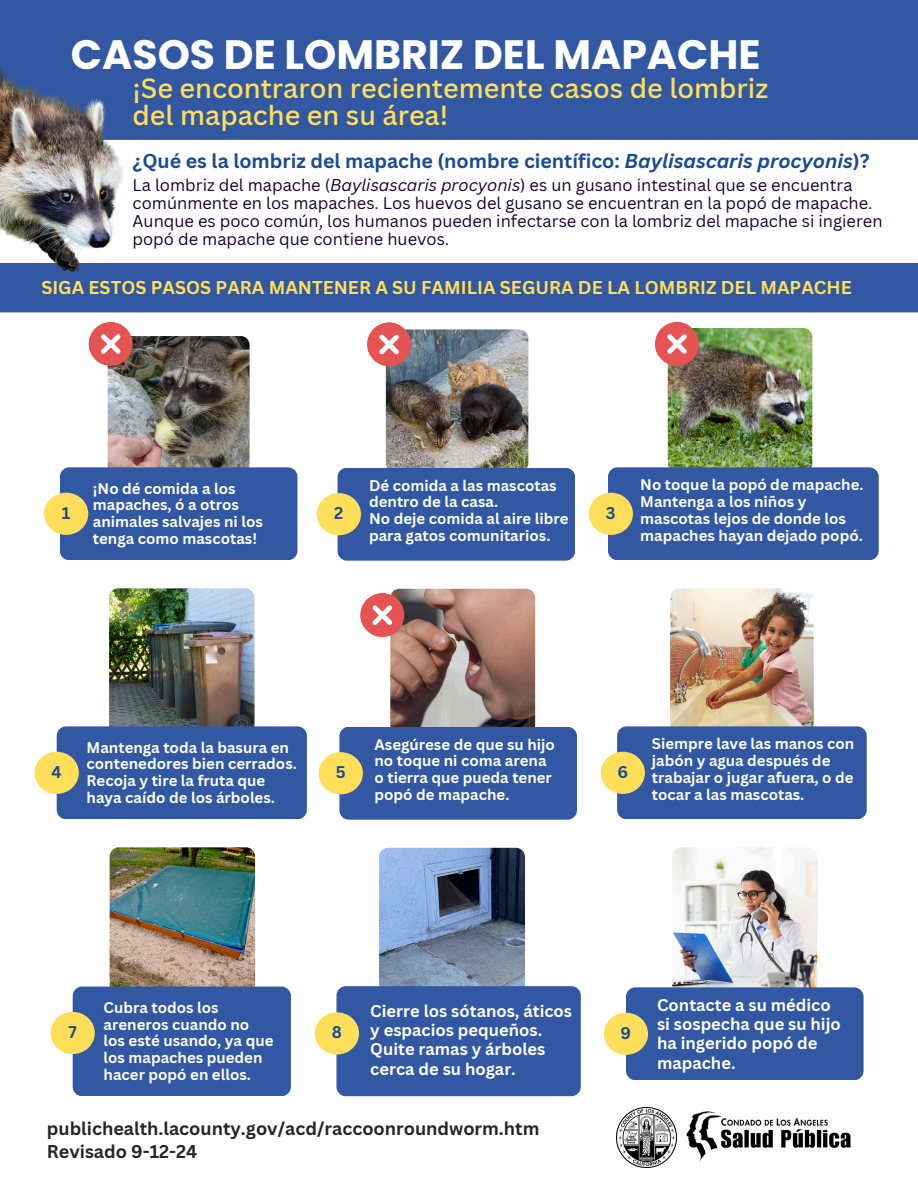
<style>
.page{position:relative;width:918px;height:1188px;background:#fff}
.page>*{position:absolute;margin:0;border:0;box-sizing:border-box;transform-origin:0 0}
.t1{font:700 41.1px "Poppins";color:#fff}
.t2{font:500 27px/27px "Canva Sans";color:#ffde59}
.t3{font:700 19.5px "Canva Sans";color:#1a4b93}
.t4{font:700 18px/22.5px "Canva Sans";color:#252528}
.t5{font:700 18px "Canva Sans";color:#ffde59}
.t6{font:16.5px/18px "Canva Sans";color:#1a002e}
.t7{font:700 16.5px/19.2px "Canva Sans";color:#fff}
.t8{font:700 16.5px "Canva Sans";color:#1a4b93}
.t9{font:700 15px/16.8px "Canva Sans";color:#fff}
.s1{font-style:italic}
</style>
<div class="page">
<div style="left:0;top:0;width:918px;height:140px;background:#3258a4"></div>
<img style="left:108px;top:336px;width:142px;height:142px;border-radius:9px">
<div style="left:89px;top:322px;width:44px;height:44px;background:#e55353;border-radius:50%"></div>
<svg style="left:89px;top:322px;width:34px;height:34px"></svg>
<div style="left:60px;top:467px;width:237px;height:93px;background:#3258a4;border-radius:9px"></div>
<div style="left:44px;top:493px;width:44px;height:42px;background:#ffde59;border-radius:50%"></div>
<img style="left:386px;top:329px;width:142px;height:143px;border-radius:9px">
<div style="left:367px;top:323px;width:44px;height:43px;background:#e55353;border-radius:50%"></div>
<svg style="left:367px;top:323px;width:34px;height:34px"></svg>
<div style="left:338px;top:468px;width:237px;height:93px;background:#3258a4;border-radius:9px"></div>
<div style="left:317px;top:493px;width:44px;height:42px;background:#ffde59;border-radius:50%"></div>
<img style="left:668px;top:328px;width:144px;height:145px;border-radius:9px">
<div style="left:655px;top:322px;width:44px;height:44px;background:#e55353;border-radius:50%"></div>
<svg style="left:655px;top:322px;width:34px;height:34px"></svg>
<div style="left:608px;top:467px;width:271px;height:93px;background:#3258a4;border-radius:9px"></div>
<div style="left:589px;top:493px;width:44px;height:42px;background:#ffde59;border-radius:50%"></div>
<img style="left:390px;top:589px;width:145px;height:145px;border-radius:9px">
<div style="left:360px;top:593px;width:44px;height:44px;background:#e55353;border-radius:50%"></div>
<svg style="left:360px;top:593px;width:35px;height:35px"></svg>
<div style="left:339px;top:727px;width:238px;height:93px;background:#3258a4;border-radius:9px"></div>
<div style="left:319px;top:752px;width:44px;height:42px;background:#ffde59;border-radius:50%"></div>
<div style="left:0;top:263px;width:918px;height:49px;background:#3258a4"></div>
<img style="left:0;top:66px;width:256px;height:243px">
<img style="left:379px;top:848px;width:146px;height:146px;border-radius:9px">
<div style="left:336px;top:986px;width:245px;height:110px;background:#3258a4;border-radius:9px"></div>
<div style="left:315px;top:1012px;width:44px;height:43px;background:#ffde59;border-radius:50%"></div>
<img style="left:670px;top:588px;width:144px;height:144px;border-radius:9px">
<div style="left:617px;top:726px;width:250px;height:93px;background:#3258a4;border-radius:9px"></div>
<div style="left:601px;top:752px;width:44px;height:42px;background:#ffde59;border-radius:50%"></div>
<img style="left:109px;top:588px;width:146px;height:146px;border-radius:9px">
<div style="left:57px;top:726px;width:250px;height:93px;background:#3258a4;border-radius:9px"></div>
<div style="left:35px;top:752px;width:44px;height:42px;background:#ffde59;border-radius:50%"></div>
<img style="left:110px;top:847px;width:145px;height:146px;border-radius:9px">
<div style="left:73px;top:987px;width:218px;height:109px;background:#3258a4;border-radius:9px"></div>
<div style="left:51px;top:1012px;width:44px;height:42px;background:#ffde59;border-radius:50%"></div>
<img style="left:672px;top:847px;width:146px;height:146px;border-radius:9px">
<div style="left:626px;top:987px;width:238px;height:93px;background:#3258a4;border-radius:9px"></div>
<div style="left:604px;top:1013px;width:44px;height:42px;background:#ffde59;border-radius:50%"></div>
<img style="left:686px;top:1111px;width:165px;height:51px">
<img style="left:617px;top:1108px;width:59px;height:59px">
<p class="t1" style="left:71px;top:26px;width:691px">CASOS DE LOMBRIZ DEL MAPACHE</p>
<h5 class="t2" style="left:133px;top:74px;width:637px">¡Se encontraron recientemente casos de lombriz del mapache en su área!</h5>
<p class="t3" style="left:133px;top:147px;width:739px">¿Qué es la lombriz del mapache (nombre científico: <span class="s1">Baylisascaris procyonis</span>)?</p>
<p class="t6" style="left:133px;top:176px;width:752px">La lombriz del mapache (<span class="s1">Baylisascaris procyonis</span>) es un gusano intestinal que se encuentra comúnmente en los mapaches. Los huevos del gusano se encuentran en la popó de mapache.<br>Aunque es poco común, los humanos pueden infectarse con la lombriz del mapache si ingieren popó de mapache que contiene huevos.</p>
<h5 class="t5" style="left:41px;top:275px;width:812px">SIGA ESTOS PASOS PARA MANTENER A SU FAMILIA SEGURA DE LA LOMBRIZ DEL MAPACHE</h5>
<h2 class="t8" style="left:62px;top:501px;width:10px">1</h2>
<p class="t9" style="left:93px;top:479px;width:171px">¡No dé comida a los mapaches, ó a otros animales salvajes ni los tenga como mascotas!</p>
<p class="t8" style="left:334px;top:501px;width:11px">2</p>
<h3 class="t9" style="left:369px;top:476px;width:201px">Dé comida a las mascotas dentro de la casa.<br>No deje comida al aire libre para gatos comunitarios.</h3>
<p class="t8" style="left:606px;top:501px;width:11px">3</p>
<h5 class="t9" style="left:640px;top:476px;width:225px">No toque la popó de mapache.<br>Mantenga a los niños y mascotas lejos de donde los mapaches hayan dejado popó.</h5>
<p class="t8" style="left:52px;top:760px;width:12px">4</p>
<p class="t9" style="left:87px;top:738px;width:212px">Mantenga toda la basura en contenedores bien cerrados.<br>Recoja y tire la fruta que haya caído de los árboles.</p>
<p class="t8" style="left:336px;top:760px;width:11px">5</p>
<p class="t9" style="left:374px;top:735px;width:182px">Asegúrese de que su hijo no toque ni coma arena o tierra que pueda tener popó de mapache.</p>
<p class="t8" style="left:617px;top:760px;width:12px">6</p>
<p class="t9" style="left:652px;top:735px;width:204px">Siempre lave las manos con jabón y agua después de trabajar o jugar afuera, o de tocar a las mascotas.</p>
<h5 class="t8" style="left:68px;top:1020px;width:10px">7</h5>
<p class="t9" style="left:104px;top:998px;width:171px">Cubra todos los areneros cuando no los esté usando, ya que los mapaches pueden hacer popó en ellos.</p>
<p class="t8" style="left:332px;top:1021px;width:12px">8</p>
<p class="t7" style="left:370px;top:1001px;width:203px">Cierre los sótanos, áticos y espacios pequeños.<br>Quite ramas y árboles cerca de su hogar.</p>
<p class="t4" style="left:47px;top:1117px;width:494px">publichealth.lacounty.gov/acd/raccoonroundworm.htm<br>Revisado 9-12-24</p>
<h5 class="t8" style="left:621px;top:1021px;width:12px">9</h5>
<p class="t7" style="left:657px;top:995px;width:185px">Contacte a su médico si sospecha que su hijo ha ingerido popó de mapache.</p>
</div>
